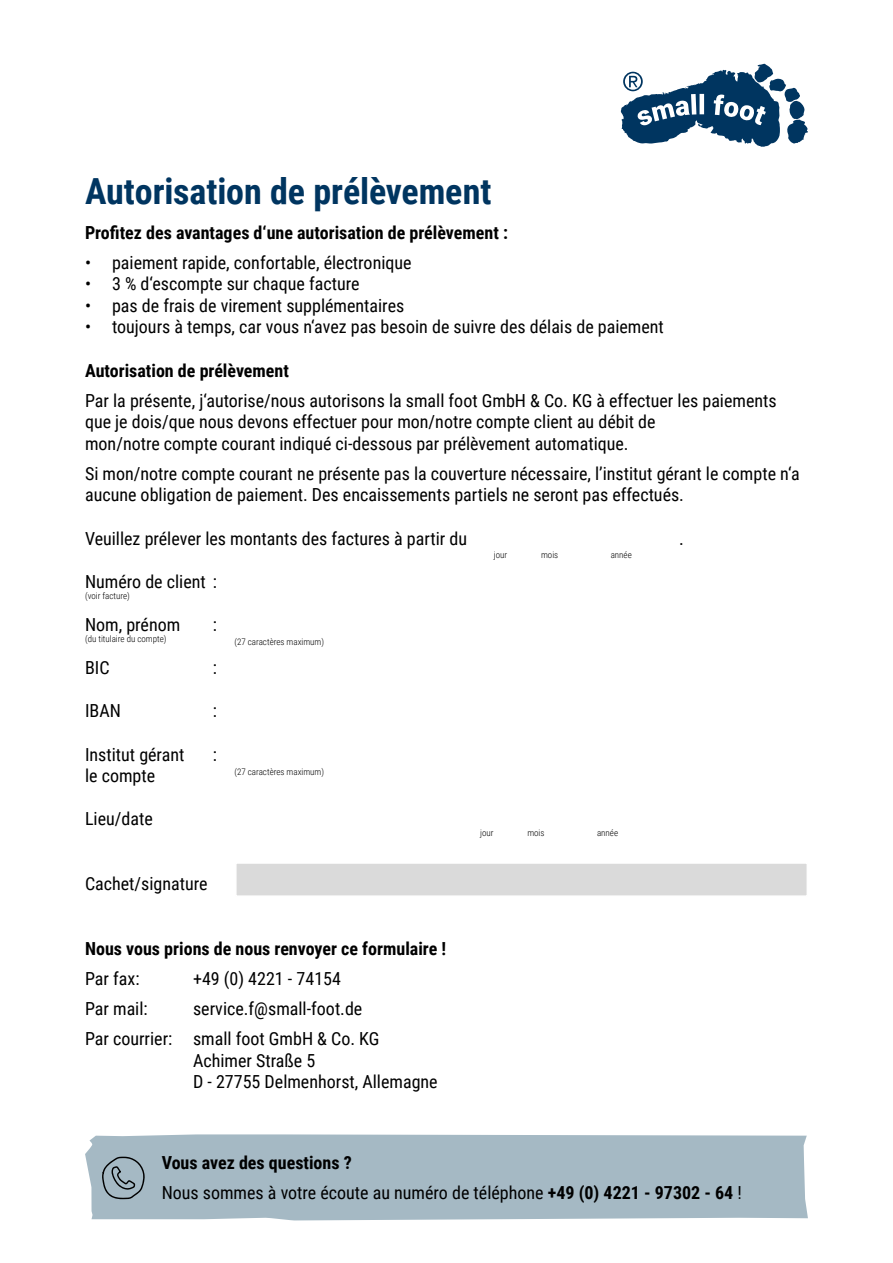
<style>
.page{position:relative;width:893px;height:1263px;background:#fff}
.page>*{position:absolute;margin:0;border:0;box-sizing:border-box;transform-origin:0 0}
.t1{font:700 36px "Roboto Condensed";letter-spacing:-.005em;color:#003560}
.t2{font:18px/21.6px "Roboto Condensed";color:#000}
.t3{font:700 18px "Roboto Condensed";color:#000}
.t4{font:300 9px "Roboto Condensed";color:#000}
.s1{font-weight:700}
</style>
<div class="page">
<div style="left:235px;top:862px;width:573px;height:35px;background:#dadada;border:1px solid #fff"></div>
<svg style="left:621px;top:63px;width:187px;height:84px"></svg>
<div style="left:85px;top:1134px;width:723px;height:86px;background:#a5b9c4"></div>
<svg style="left:102px;top:1157px;width:43px;height:42px;background:#899aa3"></svg>
<h1 class="t1" style="left:85px;top:165px;width:408px">Autorisation de prélèvement</h1>
<p class="t3" style="left:85px;top:219px;width:424px">Profitez des avantages d‘une autorisation de prélèvement :</p>
<p class="t2" style="left:85px;top:251px;width:328px">• paiement rapide, confortable, électronique</p>
<p class="t2" style="left:85px;top:272px;width:276px">• 3 % d‘escompte sur chaque facture</p>
<p class="t2" style="left:85px;top:294px;width:321px">• pas de frais de virement supplémentaires</p>
<p class="t2" style="left:85px;top:315px;width:580px">• toujours à temps, car vous n‘avez pas besoin de suivre des délais de paiement</p>
<p class="t3" style="left:85px;top:357px;width:205px">Autorisation de prélèvement</p>
<p class="t2" style="left:85px;top:389px;width:693px">Par la présente, j‘autorise/nous autorisons la small foot GmbH &amp; Co. KG à effectuer les paiements que je dois/que nous devons effectuer pour mon/notre compte client au débit de<br>mon/notre compte courant indiqué ci-dessous par prélèvement automatique.</p>
<p class="t2" style="left:85px;top:462px;width:716px">Si mon/notre compte courant ne présente pas la couverture nécessaire, l’institut gérant le compte n‘a aucune obligation de paiement. Des encaissements partiels ne seront pas effectués.</p>
<p class="t2" style="left:85px;top:527px;width:383px">Veuillez prélever les montants des factures à partir du</p>
<p class="t2" style="left:679px;top:527px;width:6px">.</p>
<p class="t2" style="left:85px;top:570px;width:133px">Numéro de client :</p>
<p class="t2" style="left:85px;top:613px;width:97px">Nom, prénom</p>
<p class="t2" style="left:213px;top:613px;width:6px">:</p>
<p class="t2" style="left:85px;top:656px;width:26px">BIC</p>
<p class="t2" style="left:213px;top:656px;width:6px">:</p>
<p class="t2" style="left:85px;top:699px;width:37px">IBAN</p>
<p class="t2" style="left:213px;top:699px;width:6px">:</p>
<p class="t2" style="left:85px;top:743px;width:101px">Institut gérant</p>
<p class="t2" style="left:213px;top:743px;width:6px">:</p>
<p class="t2" style="left:85px;top:764px;width:72px">le compte</p>
<p class="t2" style="left:85px;top:807px;width:69px">Lieu/date</p>
<p class="t4" style="left:541px;top:549px;width:19px">mois</p>
<p class="t4" style="left:611px;top:549px;width:23px">année</p>
<p class="t4" style="left:494px;top:549px;width:15px">jour</p>
<p class="t4" style="left:85px;top:589px;width:46px">(voir facture)</p>
<p class="t4" style="left:85px;top:632px;width:83px">(du titulaire du compte)</p>
<p class="t4" style="left:234px;top:635px;width:91px">(27 caractères maximum)</p>
<p class="t4" style="left:234px;top:765px;width:91px">(27 caractères maximum)</p>
<p class="t2" style="left:85px;top:872px;width:124px">Cachet/signature</p>
<p class="t3" style="left:85px;top:936px;width:363px">Nous vous prions de nous renvoyer ce formulaire !</p>
<p class="t2" style="left:85px;top:967px;width:56px">Par fax:</p>
<p class="t2" style="left:193px;top:967px;width:149px">+49 (0) 4221 - 74154</p>
<p class="t2" style="left:85px;top:997px;width:64px">Par mail:</p>
<p class="t2" style="left:85px;top:993px;width:296px;line-height:30px;text-indent:108px">service.f@small-foot.de<br>Par courrier: small foot GmbH &amp; Co. KG</p>
<p class="t2" style="left:193px;top:1049px;width:246px">Achimer Straße 5<br>D - 27755 Delmenhorst, Allemagne</p>
<p class="t4" style="left:480px;top:826px;width:15px">jour</p>
<p class="t4" style="left:527px;top:826px;width:19px">mois</p>
<p class="t4" style="left:597px;top:826px;width:23px">année</p>
<p class="t2" style="left:162px;top:1147px;width:582px;line-height:30px"><span class="s1">Vous avez des questions ?<br></span>Nous sommes à votre écoute au numéro de téléphone <span class="s1">+49 (0) 4221 - 97302 - 64</span> !</p>
</div>
